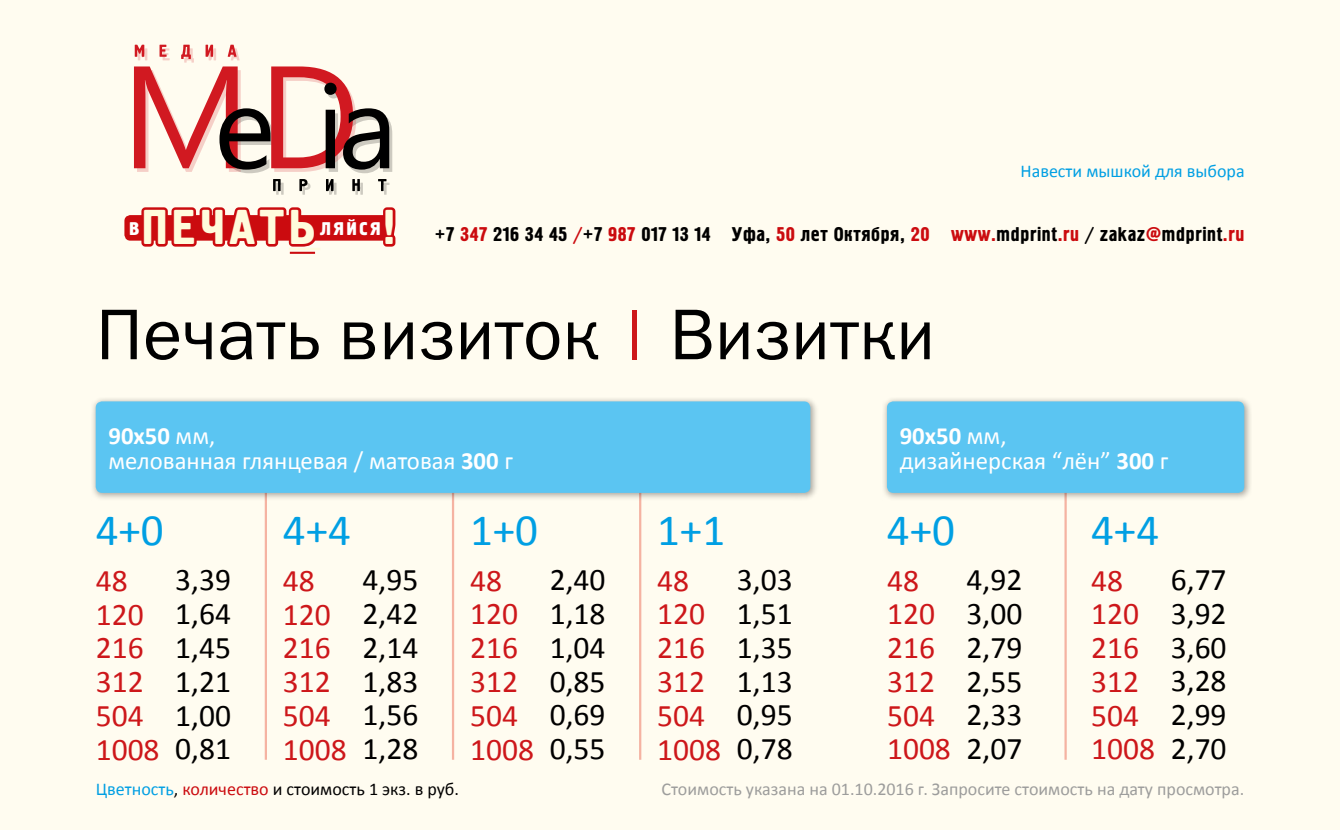
<style>
.page{position:relative;width:1340px;height:830px;background:#fff}
.page>*{position:absolute;margin:0;border:0;box-sizing:border-box;transform-origin:0 0}
.t1{font:72px "Franklin Gothic Book C";color:#000}
.t2{font:48.82px "Hermes C";letter-spacing:.1em;color:#fffbdc}
.t3{font:45px "Calibri";color:#009fe3}
.t4{font:31.5px/33.8px "Calibri";color:#000;text-align:justify}
.t5{font:31.5px/33.8px "Calibri";color:#cd171a}
.t6{font:24.75px/24.8px "Calibri";color:#fff}
.t7{font:19.8px "Hermes C";letter-spacing:.03em;color:#000}
.t8{font:18px "Calibri";color:#9d9d9c}
.t9{font:18px "Calibri";color:#000}
.t10{font:18px "Calibri";color:#009fe3}
.s1{color:#cb0b0f}
.s2{color:#cd171a}
.s3{font-weight:700}
.s4{color:#009fe3}
</style>
<div class="page">
<div style="left:0;top:0;width:1339px;height:829px;background:#fffcf0"></div>
<div style="left:124px;top:215px;width:269px;height:25px;background:#cb0b0f;border-radius:6px"></div>
<svg style="left:134px;top:45px;width:262px;height:209px"></svg>
<hr style="left:290px;top:251px;width:25px;height:3px;background:#cb0b0f">
<hr style="left:265px;top:480px;width:2px;height:279px;background:#f5b3a2">
<hr style="left:452px;top:480px;width:2px;height:279px;background:#f5b3a2">
<hr style="left:1064px;top:480px;width:2px;height:279px;background:#f5b3a2">
<hr style="left:639px;top:480px;width:2px;height:279px;background:#f5b3a2">
<div style="left:91px;top:396px;width:727px;height:104px;background:#000;opacity:.35"></div>
<div style="left:96px;top:401px;width:714px;height:91px;background:#5bc5f2;border-radius:6px"></div>
<div style="left:882px;top:396px;width:369px;height:104px;background:#000;opacity:.35"></div>
<div style="left:887px;top:401px;width:357px;height:91px;background:#5bc5f2;border-radius:6px"></div>
<h2 class="t2" style="left:129px;top:200px;width:267px"><sup>в</sup>ПЕЧАТЬ<sup>ляйся</sup>!</h2>
<p class="t10" style="left:1020px;top:158px;width:226px">Навести мышкой для выбора</p>
<p class="t7" style="left:435px;top:222px;width:810px">+7 <span class="s1">347</span> 216 34 45 <span class="s1">/</span>+7 <span class="s1">987</span> 017 13 14 Уфа, <span class="s1">50</span> лет Октября, <span class="s1">20 www.</span>mdprint<span class="s1">.ru</span> / zakaz<span class="s1">@</span>mdprint<span class="s1">.ru</span></p>
<h1 class="t1" style="left:96px;top:294px;width:841px">Печать визиток <span class="s2">|</span> Визитки</h1>
<p class="t6" style="left:108px;top:422px;width:406px"><span class="s3">90х50</span> мм,<br>мелованная глянцевая / матовая <span class="s3">300</span> г</p>
<p class="t6" style="left:899px;top:422px;width:270px"><span class="s3">90х50</span> мм,<br>дизайнерская “лён” <span class="s3">300</span> г</p>
<h3 class="t3" style="left:96px;top:498px;width:70px">4+0</h3>
<h3 class="t3" style="left:283px;top:498px;width:70px">4+4</h3>
<h3 class="t3" style="left:470px;top:498px;width:70px">1+0</h3>
<h3 class="t3" style="left:657px;top:498px;width:70px">1+1</h3>
<p class="t5" style="left:96px;top:562px;width:65px">48<br>120<br>216<br>312<br>504<br>1008</p>
<p class="t5" style="left:283px;top:562px;width:65px">48<br>120<br>216<br>312<br>504<br>1008</p>
<p class="t5" style="left:470px;top:562px;width:65px">48<br>120<br>216<br>312<br>504<br>1008</p>
<p class="t5" style="left:657px;top:562px;width:65px">48<br>120<br>216<br>312<br>504<br>1008</p>
<p class="t5" style="left:887px;top:562px;width:65px">48<br>120<br>216<br>312<br>504<br>1008</p>
<p class="t5" style="left:1091px;top:562px;width:65px">48<br>120<br>216<br>312<br>504<br>1008</p>
<h3 class="t3" style="left:887px;top:498px;width:70px">4+0</h3>
<h3 class="t3" style="left:1091px;top:498px;width:70px">4+4</h3>
<p class="t4" style="left:175px;top:562px;width:57px">3,39<br>1,64<br>1,45<br>1,21<br>1,00<br>0,81</p>
<p class="t4" style="left:362px;top:562px;width:57px">4,95<br>2,42<br>2,14<br>1,83<br>1,56<br>1,28</p>
<p class="t4" style="left:549px;top:562px;width:57px">2,40<br>1,18<br>1,04<br>0,85<br>0,69<br>0,55</p>
<p class="t4" style="left:737px;top:561px;width:57px">3,03<br>1,51<br>1,35<br>1,13<br>0,95<br>0,78</p>
<p class="t4" style="left:966px;top:561px;width:57px">4,92<br>3,00<br>2,79<br>2,55<br>2,33<br>2,07</p>
<p class="t4" style="left:1170px;top:561px;width:57px">6,77<br>3,92<br>3,60<br>3,28<br>2,99<br>2,70</p>
<p class="t9" style="left:96px;top:776px;width:365px"><span class="s4">Цветность</span>, <span class="s1">количество</span> и стоимость 1 экз. в руб.</p>
<p class="t8" style="left:661px;top:776px;width:584px">Стоимость указана на 01.10.2016 г. Запросите стоимость на дату просмотра.</p>
</div>
